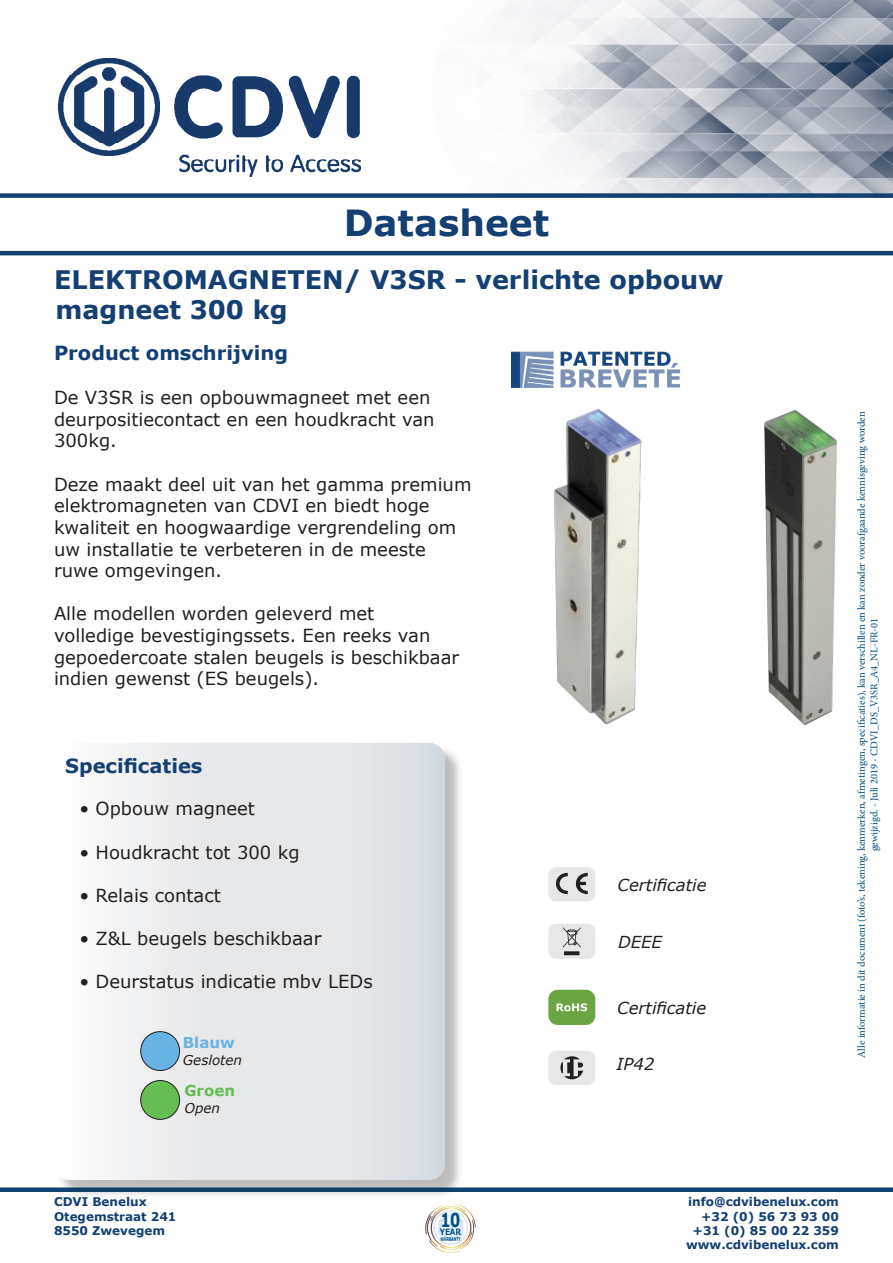
<style>
.page{position:relative;width:893px;height:1263px;background:#fff}
.page>*{position:absolute;margin:0;border:0;box-sizing:border-box;transform-origin:0 0}
.t1{font:700 36px "Verdana";color:#143f72}
.t2{font:700 25.5px/30.6px "Verdana";color:#143f72}
.t3{font:700 19.5px "Verdana";color:#143f72}
.t4{font:700 19.2px "Verdana";color:#014f85;scale:.75 1}
.t5{font:18px/21.6px "Verdana";color:#231f20}
.t6{font:italic 16.5px "Verdana";color:#231f20}
.t7{font:700 15px "Verdana";color:#68b4e3}
.t8{font:700 15px "Verdana";color:#66bd54}
.t9{font:italic 13.5px "Verdana";color:#231f20}
.t10{font:700 12px/14.4px "Verdana";color:#143f72;text-align:right}
.t11{font:10.5px/12.6px "Minion Pro";color:#014d7f;text-align:center}
.t12{font:700 8.85px "Verdana";color:#014f85;scale:.82 1}
.t13{font:700 5.1px "Verdana";color:#014f85;scale:.62 1}
</style>
<div class="page">
<img style="left:360px;top:0;width:533px;height:193px">
<div style="left:0;top:193px;width:893px;height:5px;background:#143f72"></div>
<div style="left:0;top:1187px;width:893px;height:5px;background:#0f4372"></div>
<hr style="left:0;top:251px;width:893px;height:4px;background:#143f71">
<div style="left:56px;top:745px;width:408px;height:454px;background:#231f20;opacity:.3"></div>
<svg style="left:56px;top:743px;width:389px;height:437px"></svg>
<img style="left:57px;top:59px;width:303px;height:118px">
<img style="left:554px;top:414px;width:88px;height:311px">
<svg style="left:425px;top:1203px;width:51px;height:50px"></svg>
<img style="left:764px;top:410px;width:74px;height:315px">
<div style="left:141px;top:1031px;width:39px;height:39px;background:#67b4e4;border-radius:50%"></div>
<div style="left:140px;top:1031px;width:40px;height:40px;border:1px solid #231f20;border-radius:50%"></div>
<div style="left:141px;top:1080px;width:39px;height:39px;background:#66bd54;border-radius:50%"></div>
<div style="left:140px;top:1080px;width:40px;height:40px;border:1px solid #231f20;border-radius:50%"></div>
<img style="left:511px;top:351px;width:169px;height:63px">
<div style="left:548px;top:867px;width:47px;height:34px;background:#e6e7e9;border-radius:8px"></div>
<svg style="left:556px;top:873px;width:12px;height:21px"></svg>
<svg style="left:576px;top:873px;width:12px;height:21px"></svg>
<div style="left:548px;top:924px;width:47px;height:35px;background:#e6e7e9;border-radius:8px"></div>
<svg style="left:563px;top:927px;width:18px;height:28px"></svg>
<div style="left:548px;top:990px;width:47px;height:35px;background:#69a643;border-radius:9px"></div>
<svg style="left:556px;top:1003px;width:31px;height:8px"></svg>
<div style="left:548px;top:1051px;width:47px;height:34px;background:#e6e7e9;border-radius:8px"></div>
<svg style="left:560px;top:1056px;width:23px;height:23px"></svg>
<p class="t1" style="left:344px;top:197px;width:207px">Datasheet</p>
<p class="t2" style="left:54px;top:264px;width:671px">ELEKTROMAGNETEN/ V3SR - verlichte opbouw magneet 300 kg</p>
<p class="t3" style="left:54px;top:339px;width:235px">Product omschrijving</p>
<p class="t5" style="left:54px;top:387px;width:382px">De V3SR is een opbouwmagneet met een deurpositiecontact en een houdkracht van<br>300kg.</p>
<p class="t5" style="left:54px;top:473px;width:419px">Deze maakt deel uit van het gamma premium elektromagneten van CDVI en biedt hoge kwaliteit en hoogwaardige vergrendeling om uw installatie te verbeteren in de meeste ruwe omgevingen.</p>
<p class="t5" style="left:54px;top:603px;width:407px">Alle modellen worden geleverd met<br>volledige bevestigingssets. Een reeks van gepoedercoate stalen beugels is beschikbaar indien gewenst (ES beugels).</p>
<p class="t3" style="left:65px;top:752px;width:139px">Specificaties</p>
<p class="t5" style="left:79px;top:798px;width:177px">• Opbouw magneet</p>
<p class="t5" style="left:79px;top:841px;width:222px">• Houdkracht tot 300 kg</p>
<p class="t5" style="left:79px;top:884px;width:143px">• Relais contact</p>
<p class="t5" style="left:79px;top:927px;width:244px">• Z&amp;L beugels beschikbaar</p>
<p class="t5" style="left:79px;top:971px;width:295px">• Deurstatus indicatie mbv LEDs</p>
<p class="t7" style="left:183px;top:1032px;width:53px">Blauw</p>
<p class="t9" style="left:183px;top:1050px;width:61px">Gesloten</p>
<p class="t8" style="left:184px;top:1080px;width:52px">Groen</p>
<p class="t9" style="left:184px;top:1098px;width:37px">Open</p>
<p class="t6" style="left:617px;top:873px;width:91px">Certificatie</p>
<p class="t6" style="left:618px;top:930px;width:45px">DEEE</p>
<p class="t6" style="left:617px;top:996px;width:91px">Certificatie</p>
<p class="t6" style="left:617px;top:1053px;width:39px">IP42</p>
<p class="t11" style="left:855px;top:1058px;width:648px;rotate:-90deg">Alle informatie in dit document (foto’s, tekening, kenmerken, afmetingen, specificaties), kan verschillen en kan zonder voorafgaande kennisgeving worden gewijzigd. - Juli 2019 - CDVI_DS_V3SR_A4_NL-FR-01</p>
<p class="t10" style="left:54px;top:1194px;width:94px">CDVI Benelux</p>
<p class="t10" style="left:54px;top:1209px;width:124px">Otegemstraat 241</p>
<p class="t10" style="left:54px;top:1223px;width:113px">8550 Zwevegem</p>
<p class="t4" style="left:440px;top:1207px;width:28px">10</p>
<p class="t13" style="left:440px;top:1235px;width:34px">WARRANTY</p>
<p class="t12" style="left:440px;top:1226px;width:28px">YEAR</p>
<p class="t10" style="left:688px;top:1194px;width:152px">info@cdvibenelux.com</p>
<p class="t10" style="left:686px;top:1209px;width:154px">+32 (0) 56 73 93 00 +31 (0) 85 00 22 359 www.cdvibenelux.com</p>
</div>
